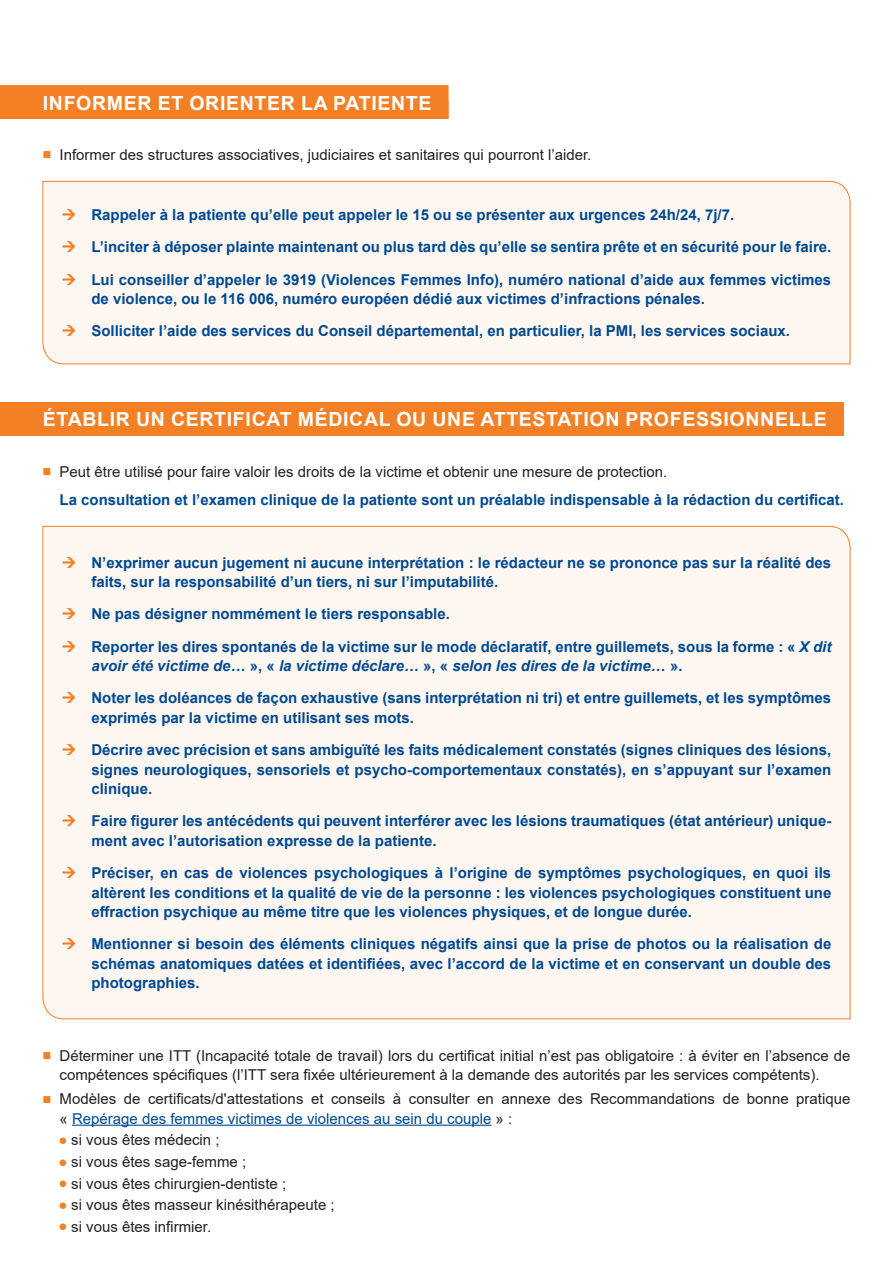
<style>
.page{position:relative;width:893px;height:1263px;background:#fff}
.page>*{position:absolute;margin:0;border:0;box-sizing:border-box;transform-origin:0 0}
.Rubrique{font:700 19.5px "Arial";letter-spacing:.035em;color:#fff}
.texte_courant_après{font:700 15px/19.5px "Arial";color:#014990}
.t1{font:15px/19.5px "Arial";color:#231f20}
.s1{color:#f48026}
.s2{font-style:italic}
.s3{color:#014990}
</style>
<div class="page">
<div style="left:0;top:85px;width:449px;height:33px;background:#f48026"></div>
<div style="left:0;top:101px;width:449px;height:18px;background:#f48026"></div>
<div style="left:42px;top:181px;width:809px;height:184px;background:#fef7f1"></div>
<div style="left:0;top:402px;width:844px;height:33px;background:#f48026"></div>
<div style="left:0;top:418px;width:844px;height:18px;background:#f48026"></div>
<div style="left:42px;top:526px;width:809px;height:494px;background:#fef7f1"></div>
<hr style="left:72px;top:1125px;width:419px;height:1px;background:#014990">
<svg style="left:63px;top:209px;width:13px;height:11px"></svg>
<svg style="left:63px;top:241px;width:13px;height:11px"></svg>
<svg style="left:63px;top:273px;width:13px;height:11px"></svg>
<svg style="left:63px;top:325px;width:13px;height:11px"></svg>
<svg style="left:63px;top:557px;width:13px;height:11px"></svg>
<svg style="left:63px;top:608px;width:13px;height:11px"></svg>
<svg style="left:63px;top:641px;width:13px;height:11px"></svg>
<svg style="left:63px;top:692px;width:13px;height:11px"></svg>
<svg style="left:63px;top:744px;width:13px;height:11px"></svg>
<svg style="left:63px;top:815px;width:13px;height:11px"></svg>
<svg style="left:63px;top:867px;width:13px;height:11px"></svg>
<svg style="left:63px;top:938px;width:13px;height:11px"></svg>
<p class="Rubrique" style="left:43px;top:89px;width:390px">INFORMER ET ORIENTER LA PATIENTE</p>
<p class="t1" style="left:43px;top:145px;width:550px"><span class="s1">■</span> Informer des structures associatives, judiciaires et sanitaires qui pourront l’aider.</p>
<p class="texte_courant_après" style="left:91px;top:205px;width:644px">Rappeler à la patiente qu’elle peut appeler le 15 ou se présenter aux urgences 24h/24, 7j/7.</p>
<p class="texte_courant_après" style="left:91px;top:237px;width:741px">L’inciter à déposer plainte maintenant ou plus tard dès qu’elle se sentira prête et en sécurité pour le faire.</p>
<p class="texte_courant_après" style="left:91px;top:270px;width:741px">Lui conseiller d’appeler le 3919 (Violences Femmes Info), numéro national d’aide aux femmes victimes de violence, ou le 116 006, numéro européen dédié aux victimes d’infractions pénales.</p>
<p class="texte_courant_après" style="left:91px;top:321px;width:700px">Solliciter l’aide des services du Conseil départemental, en particulier, la PMI, les services sociaux.</p>
<p class="Rubrique" style="left:43px;top:406px;width:785px">ÉTABLIR UN CERTIFICAT MÉDICAL OU UNE ATTESTATION PROFESSIONNELLE</p>
<p class="t1" style="left:43px;top:462px;width:626px"><span class="s1">■</span> Peut être utilisé pour faire valoir les droits de la victime et obtenir une mesure de protection.</p>
<p class="texte_courant_après" style="left:60px;top:490px;width:786px">La consultation et l’examen clinique de la patiente sont un préalable indispensable à la rédaction du certificat.</p>
<p class="texte_courant_après" style="left:91px;top:553px;width:741px">N’exprimer aucun jugement ni aucune interprétation : le rédacteur ne se prononce pas sur la réalité des faits, sur la responsabilité d’un tiers, ni sur l’imputabilité.</p>
<p class="texte_courant_après" style="left:91px;top:604px;width:360px">Ne pas désigner nommément le tiers responsable.</p>
<p class="texte_courant_après" style="left:91px;top:637px;width:741px">Reporter les dires spontanés de la victime sur le mode déclaratif, entre guillemets, sous la forme : « <span class="s2">X dit avoir été victime de…</span> », « <span class="s2">la victime déclare…</span> », « <span class="s2">selon les dires de la victime…</span> ».</p>
<p class="texte_courant_après" style="left:91px;top:688px;width:741px">Noter les doléances de façon exhaustive (sans interprétation ni tri) et entre guillemets, et les symptômes exprimés par la victime en utilisant ses mots.</p>
<p class="texte_courant_après" style="left:91px;top:740px;width:741px;text-align:justify">Décrire avec précision et sans ambiguïté les faits médicalement constatés (signes cliniques des lésions, signes neurologiques, sensoriels et psycho-comportementaux constatés), en s’appuyant sur l’examen clinique.</p>
<p class="texte_courant_après" style="left:91px;top:812px;width:741px">Faire figurer les antécédents qui peuvent interférer avec les lésions traumatiques (état antérieur) unique&shy;ment avec l’autorisation expresse de la patiente.</p>
<p class="texte_courant_après" style="left:91px;top:863px;width:741px;text-align:justify">Préciser, en cas de violences psychologiques à l’origine de symptômes psychologiques, en quoi ils altèrent les conditions et la qualité de vie de la personne : les violences psychologiques constituent une effraction psychique au même titre que les violences physiques, et de longue durée.</p>
<p class="texte_courant_après" style="left:91px;top:935px;width:741px;text-align:justify">Mentionner si besoin des éléments cliniques négatifs ainsi que la prise de photos ou la réalisation de schémas anatomiques datées et identifiées, avec l’accord de la victime et en conservant un double des photographies.</p>
<p class="t1" style="left:60px;top:1046px;width:792px;text-indent:-17px"><span class="s1">■</span> Déterminer une ITT (Incapacité totale de travail) lors du certificat initial n’est pas obligatoire : à éviter en l’absence de compétences spécifiques (l’ITT sera fixée ultérieurement à la demande des autorités par les services compétents).</p>
<p class="t1" style="left:60px;top:1089px;width:792px;text-indent:-17px"><span class="s1">■</span> Modèles de certificats/d'attestations et conseils à consulter en annexe des Recommandations de bonne pratique « <span class="s3">Repérage des femmes victimes de violences au sein du couple</span> » :</p>
<p class="t1" style="left:58px;top:1130px;width:163px"><span class="s1">●</span> si vous êtes médecin ;</p>
<p class="t1" style="left:58px;top:1152px;width:189px"><span class="s1">●</span> si vous êtes sage-femme ;</p>
<p class="t1" style="left:58px;top:1173px;width:229px"><span class="s1">●</span> si vous êtes chirurgien-dentiste ;</p>
<p class="t1" style="left:58px;top:1195px;width:278px"><span class="s1">●</span> si vous êtes masseur kinésithérapeute ;</p>
<p class="t1" style="left:58px;top:1217px;width:154px"><span class="s1">●</span> si vous êtes infirmier.</p>
</div>
